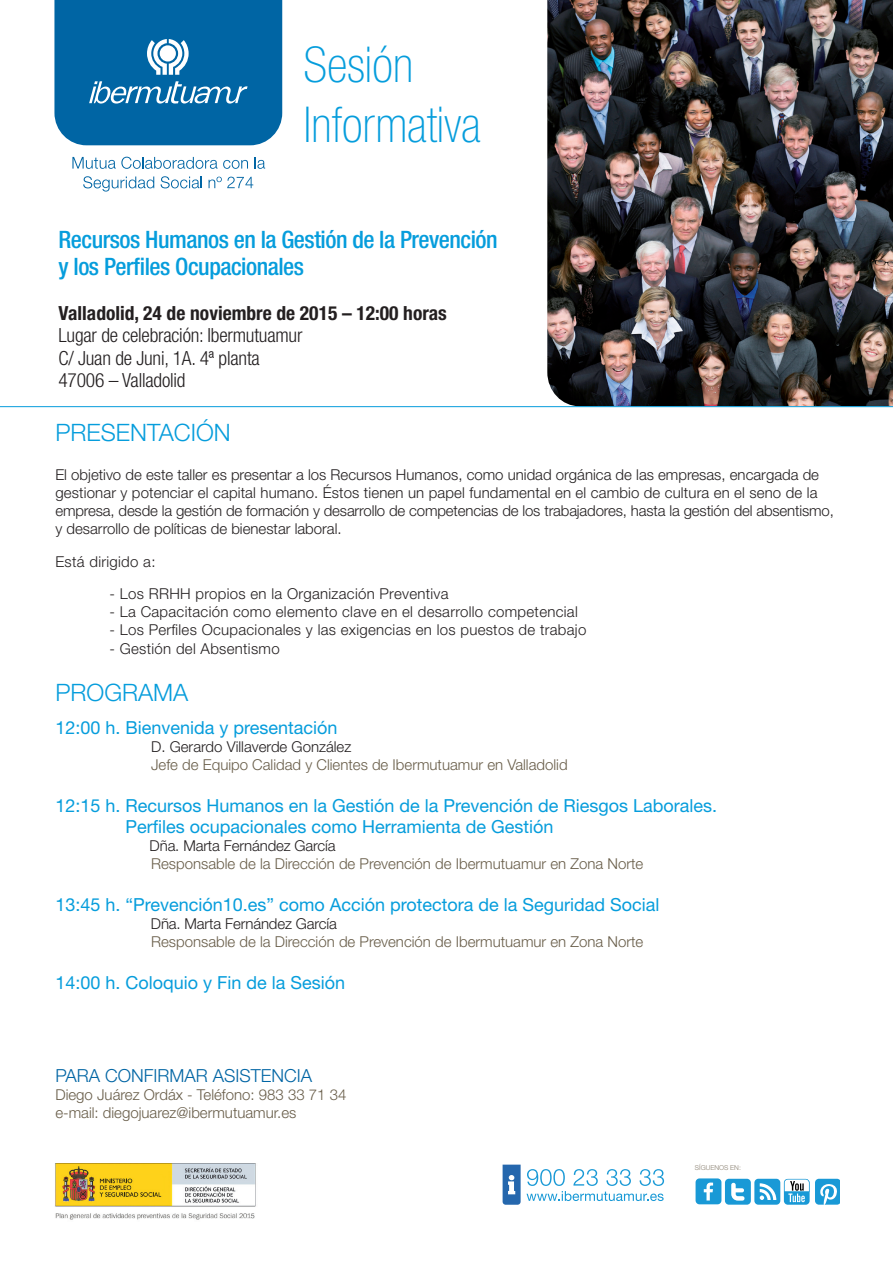
<style>
.page{position:relative;width:893px;height:1263px;background:#fff}
.page>*{position:absolute;margin:0;border:0;box-sizing:border-box;transform-origin:0 0}
.t1{font:100 condensed 49.5px/59.4px "Helvetica Neue LT Std";color:#069ddc}
.t2{font:500 condensed 24px/27px "Helvetica Neue LT Std";letter-spacing:-.02em;color:#069ddc}
.t3{font:300 24px "Helvetica Neue LT Std";color:#069ddc}
.t4{font:300 condensed 19.5px/22.5px "Helvetica Neue LT Std";letter-spacing:-.01em;color:#231f20}
.t5{font:700 condensed 19.5px "Helvetica Neue LT Std";color:#231f20}
.t6{font:18px/21px "Helvetica Neue LT Std";color:#069ddc}
.t7{font:300 18px "Helvetica Neue LT Std";color:#0065a4}
.t8{font:300 15px/18px "Helvetica Neue LT Std";color:#231f20}
.t9{font:300 15px/18px "Helvetica Neue LT Std";color:#685d49}
.t10{font:300 15px "Helvetica Neue LT Std";letter-spacing:.02em;color:#231f20}
.t11{font:300 6.75px "Helvetica Neue LT Std";color:#887f6f}
</style>
<div class="page">
<img style="left:547px;top:0;width:346px;height:406px">
<hr style="left:0;top:406px;width:893px;height:1px;background:#069ddc">
<svg style="left:54px;top:0;width:228px;height:145px;background:#1370aa"></svg>
<svg style="left:72px;top:157px;width:176px;height:12px"></svg>
<svg style="left:255px;top:157px;width:10px;height:12px"></svg>
<svg style="left:83px;top:176px;width:71px;height:16px"></svg>
<svg style="left:160px;top:176px;width:42px;height:12px"></svg>
<svg style="left:209px;top:177px;width:44px;height:11px"></svg>
<img style="left:55px;top:1164px;width:201px;height:56px">
<svg style="left:503px;top:1164px;width:161px;height:41px"></svg>
<div style="left:696px;top:1178px;width:25px;height:26px;background:#1999d6;border-radius:4px"></div>
<svg style="left:704px;top:1182px;width:9px;height:18px"></svg>
<div style="left:725px;top:1179px;width:26px;height:26px;background:#1999d6;border-radius:4px"></div>
<svg style="left:784px;top:1179px;width:26px;height:26px"></svg>
<div style="left:754px;top:1179px;width:26px;height:26px;background:#1999d6;border-radius:4px"></div>
<svg style="left:760px;top:1183px;width:16px;height:17px"></svg>
<svg style="left:731px;top:1183px;width:13px;height:17px"></svg>
<svg style="left:784px;top:1179px;width:25px;height:23px"></svg>
<svg style="left:815px;top:1179px;width:25px;height:26px"></svg>
<h1 class="t1" style="left:303px;top:35px;width:179px">Sesión<br>Informativa</h1>
<h2 class="t2" style="left:58px;top:225px;width:441px">Recursos Humanos en la Gestión de la Prevención y los Perfiles Ocupacionales</h2>
<h3 class="t5" style="left:58px;top:301px;width:390px">Valladolid, 24 de noviembre de 2015 – 12:00 horas</h3>
<h3 class="t4" style="left:58px;top:324px;width:246px">Lugar de celebración: Ibermutuamur<br>C/ Juan de Juni, 1A. 4ª planta<br>47006 – Valladolid</h3>
<h2 class="t3" style="left:55px;top:418px;width:177px">PRESENTACIÓN</h2>
<p class="t8" style="left:55px;top:466px;width:780px">El objetivo de este taller es presentar a los Recursos Humanos, como unidad orgánica de las empresas, encargada de gestionar y potenciar el capital humano. Éstos tienen un papel fundamental en el cambio de cultura en el seno de la empresa, desde la gestión de formación y desarrollo de competencias de los trabajadores, hasta la gestión del absentismo, y desarrollo de políticas de bienestar laboral.</p>
<p class="t10" style="left:55px;top:553px;width:102px">Está dirigido a:</p>
<p class="t10" style="left:109px;top:584px;width:341px">- Los RRHH propios en la Organización Preventiva</p>
<p class="t10" style="left:109px;top:602px;width:470px">- La Capacitación como elemento clave en el desarrollo competencial</p>
<p class="t10" style="left:109px;top:620px;width:478px">- Los Perfiles Ocupacionales y las exigencias en los puestos de trabajo</p>
<p class="t10" style="left:109px;top:640px;width:172px">- Gestión del Absentismo</p>
<h2 class="t3" style="left:55px;top:677px;width:134px">PROGRAMA</h2>
<p class="t6" style="left:55px;top:717px;width:284px">12:00 h. Bienvenida y presentación</p>
<p class="t8" style="left:151px;top:737px;width:202px">D. Gerardo Villaverde González</p>
<p class="t9" style="left:151px;top:755px;width:418px">Jefe de Equipo Calidad y Clientes de Ibermutuamur en Valladolid</p>
<p class="t6" style="left:125px;top:795px;width:593px;text-indent:-70px">12:15 h. Recursos Humanos en la Gestión de la Prevención de Riesgos Laborales.<br>Perfiles ocupacionales como Herramienta de Gestión</p>
<p class="t8" style="left:150px;top:836px;width:187px">Dña. Marta Fernández García</p>
<p class="t9" style="left:151px;top:854px;width:494px">Responsable de la Dirección de Prevención de Ibermutuamur en Zona Norte</p>
<p class="t6" style="left:55px;top:894px;width:606px">13:45 h. “Prevención10.es” como Acción protectora de la Seguridad Social</p>
<p class="t8" style="left:151px;top:914px;width:187px">Dña. Marta Fernández García</p>
<p class="t9" style="left:151px;top:932px;width:494px">Responsable de la Dirección de Prevención de Ibermutuamur en Zona Norte</p>
<p class="t6" style="left:55px;top:972px;width:291px">14:00 h. Coloquio y Fin de la Sesión</p>
<p class="t7" style="left:55px;top:1064px;width:258px">PARA CONFIRMAR ASISTENCIA</p>
<p class="t9" style="left:55px;top:1085px;width:292px">Diego Juárez Ordáx - Teléfono: 983 33 71 34 e-mail: diegojuarez@ibermutuamur.es</p>
<p class="t11" style="left:695px;top:1163px;width:47px">SÍGUENOS EN:</p>
</div>
